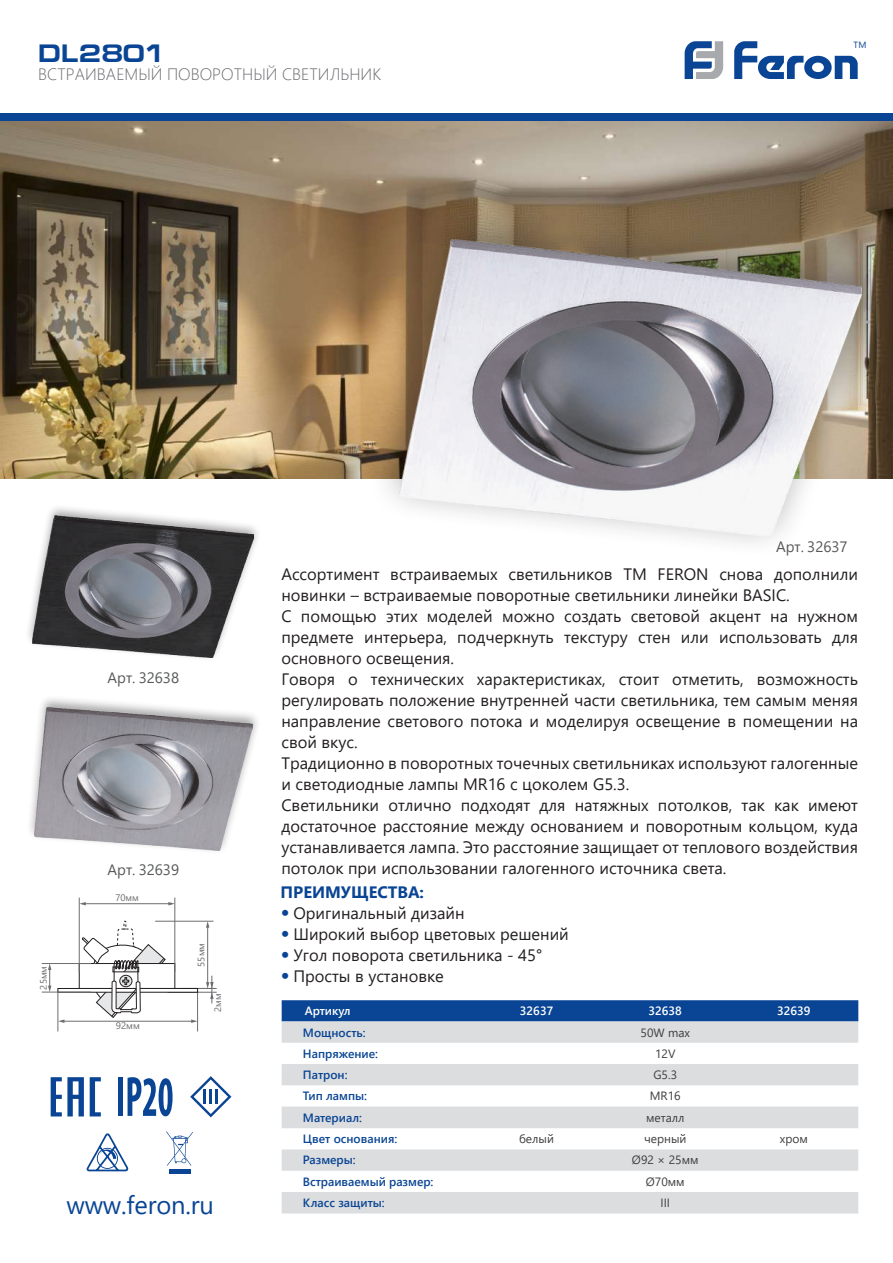
<style>
.page{position:relative;width:893px;height:1263px;background:#fff}
.page>*{position:absolute;margin:0;border:0;box-sizing:border-box;transform-origin:0 0}
.t1{font:25.5px "Segoe UI";letter-spacing:-.005em;color:#094594}
.t2{font:700 25.5px "Europe Ext";color:#094594}
.t3{font:16.5px/21px "Segoe UI";color:#231f20}
.t4{font:300 16.5px "Segoe UI";color:#6c6d70}
.t5{font:700 16.5px "Segoe UI";color:#094594}
.t6{font:15px "Segoe UI";color:#57585a}
.t7{font:600 12px "Segoe UI";color:#094594}
.t8{font:12px "Segoe UI";color:#3e3e3f}
.t9{font:600 12px "Segoe UI";color:#fff}
.t10{font:9.45px "Segoe UI";color:#6c6d70}
.t11{font:9px "Segoe UI";color:#094594}
.s1{font-weight:700;font-size:22.5px;color:#094594}
</style>
<div class="page">
<svg style="left:685px;top:41px;width:38px;height:38px"></svg>
<svg style="left:734px;top:41px;width:124px;height:38px"></svg>
<img style="left:0;top:120px;width:893px;height:359px">
<div style="left:0;top:113px;width:893px;height:7px;background:#094594"></div>
<svg style="left:90px;top:1077px;width:11px;height:39px"></svg>
<svg style="left:51px;top:1077px;width:33px;height:39px"></svg>
<hr style="left:169px;top:1169px;width:21px;height:4px;background:#094594">
<svg style="left:166px;top:1131px;width:27px;height:35px"></svg>
<svg style="left:86px;top:1133px;width:43px;height:39px"></svg>
<div style="left:370px;top:201px;width:521px;height:357px;background:#231f20;opacity:.4"></div>
<img style="left:399px;top:240px;width:462px;height:296px">
<div style="left:26px;top:694px;width:235px;height:160px;background:#231f20;opacity:.4"></div>
<img style="left:34px;top:707px;width:219px;height:143px">
<div style="left:24px;top:503px;width:238px;height:159px;background:#231f20;opacity:.4"></div>
<img style="left:33px;top:516px;width:221px;height:142px">
<hr style="left:119px;top:1077px;width:4px;height:39px;background:#094594">
<svg style="left:128px;top:1077px;width:45px;height:39px"></svg>
<div style="left:282px;top:1000px;width:576px;height:21px;background:#094594"></div>
<svg style="left:282px;top:1021px;width:576px;height:192px;fill:#dcdddf"></svg>
<svg style="left:190px;top:1076px;width:41px;height:41px"></svg>
<hr style="left:197px;top:990px;width:1px;height:41px;background:#6c6d70">
<hr style="left:168px;top:988px;width:49px;height:1px;background:#6c6d70">
<hr style="left:168px;top:992px;width:49px;height:1px;background:#6c6d70">
<hr style="left:207px;top:926px;width:1px;height:57px;background:#6c6d70">
<svg style="left:206px;top:976px;width:8px;height:27px"></svg>
<svg style="left:206px;top:922px;width:3px;height:6px"></svg>
<hr style="left:155px;top:921px;width:58px;height:1px;background:#6c6d70">
<hr style="left:180px;top:988px;width:33px;height:1px;background:#6c6d70">
<div style="left:58px;top:988px;width:140px;height:4px;border:1px solid #231f20"></div>
<svg style="left:48px;top:964px;width:3px;height:28px"></svg>
<hr style="left:42px;top:963px;width:49px;height:1px;background:#6c6d70">
<svg style="left:79px;top:897px;width:96px;height:121px"></svg>
<hr style="left:42px;top:992px;width:49px;height:1px;background:#6c6d70">
<hr style="left:175px;top:897px;width:1px;height:75px;background:#6c6d70">
<hr style="left:58px;top:990px;width:1px;height:41px;background:#6c6d70">
<hr style="left:63px;top:1021px;width:129px;height:1px;background:#6c6d70">
<svg style="left:191px;top:1019px;width:6px;height:4px"></svg>
<svg style="left:58px;top:1019px;width:6px;height:4px"></svg>
<h1 class="t2" style="left:38px;top:39px;width:130px">DL2801</h1>
<p class="t4" style="left:38px;top:58px;width:344px">ВСТРАИВАЕМЫЙ ПОВОРОТНЫЙ СВЕТИЛЬНИК</p>
<p class="t11" style="left:854px;top:36px;width:14px">TM</p>
<p class="t6" style="left:776px;top:532px;width:73px">Арт. 32637</p>
<p class="t6" style="left:108px;top:663px;width:73px">Арт. 32638</p>
<p class="t10" style="left:34px;top:989px;width:25px;rotate:-90deg">25мм</p>
<p class="t6" style="left:108px;top:855px;width:73px">Арт. 32639</p>
<p class="t10" style="left:115px;top:888px;width:25px">70мм</p>
<p class="t10" style="left:116px;top:1017px;width:26px">92мм</p>
<p class="t10" style="left:192px;top:966px;width:25px;rotate:-90deg">55мм</p>
<p class="t10" style="left:209px;top:1012px;width:20px;rotate:-90deg">2мм</p>
<h1 class="t1" style="left:66px;top:1180px;width:149px">www.feron.ru</h1>
<p class="t3" style="left:281px;top:562px;width:578px">Ассортимент встраиваемых светильников ТМ FERON снова дополнили новинки – встраиваемые поворотные светильники линейки BASIC.<br>С помощью этих моделей можно создать световой акцент на нужном предмете интерьера, подчеркнуть текстуру стен или использовать для основного освещения.<br>Говоря о технических характеристиках, стоит отметить, возможность регулировать положение внутренней части светильника, тем самым меняя направление светового потока и моделируя освещение в помещении на свой вкус.<br>Традиционно в поворотных точечных светильниках используют галогенные и светодиодные лампы MR16 с цоколем G5.3.<br>Светильники отлично подходят для натяжных потолков, так как имеют достаточное расстояние между основанием и поворотным кольцом, куда устанавливается лампа. Это расстояние защищает от теплового воздействия потолок при использовании галогенного источника света.</p>
<p class="t5" style="left:281px;top:876px;width:145px">ПРЕИМУЩЕСТВА:</p>
<p class="t3" style="left:281px;top:901px;width:186px"><span class="s1">•</span> Оригинальный дизайн</p>
<p class="t3" style="left:281px;top:922px;width:290px"><span class="s1">•</span> Широкий выбор цветовых решений</p>
<p class="t3" style="left:281px;top:943px;width:263px"><span class="s1">•</span> Угол поворота светильника - 45°</p>
<p class="t3" style="left:281px;top:964px;width:165px"><span class="s1">•</span> Просты в установке</p>
<p class="t9" style="left:305px;top:1000px;width:48px">Артикул</p>
<p class="t9" style="left:520px;top:1000px;width:35px">32637</p>
<p class="t9" style="left:649px;top:1000px;width:35px">32638</p>
<p class="t9" style="left:777px;top:1000px;width:35px">32639</p>
<p class="t7" style="left:303px;top:1021px;width:64px">Мощность:</p>
<p class="t8" style="left:641px;top:1021px;width:51px">50W max</p>
<p class="t7" style="left:303px;top:1042px;width:77px">Напряжение:</p>
<p class="t8" style="left:655px;top:1042px;width:22px">12V</p>
<p class="t7" style="left:303px;top:1063px;width:46px">Патрон:</p>
<p class="t8" style="left:653px;top:1063px;width:25px">G5.3</p>
<p class="t7" style="left:303px;top:1085px;width:66px">Тип лампы:</p>
<p class="t8" style="left:650px;top:1085px;width:32px">MR16</p>
<p class="t7" style="left:303px;top:1106px;width:61px">Материал:</p>
<p class="t8" style="left:646px;top:1106px;width:40px">металл</p>
<p class="t7" style="left:303px;top:1127px;width:96px">Цвет основания:</p>
<p class="t8" style="left:519px;top:1127px;width:37px">белый</p>
<p class="t8" style="left:644px;top:1127px;width:44px">черный</p>
<p class="t8" style="left:780px;top:1127px;width:30px">хром</p>
<p class="t7" style="left:303px;top:1149px;width:54px">Размеры:</p>
<p class="t8" style="left:632px;top:1149px;width:68px">Ø92 × 25мм</p>
<p class="t7" style="left:303px;top:1170px;width:132px">Встраиваемый размер:</p>
<p class="t8" style="left:646px;top:1170px;width:40px">Ø70мм</p>
<p class="t7" style="left:303px;top:1191px;width:83px">Класс защиты:</p>
<p class="t8" style="left:660px;top:1191px;width:11px">III</p>
</div>
